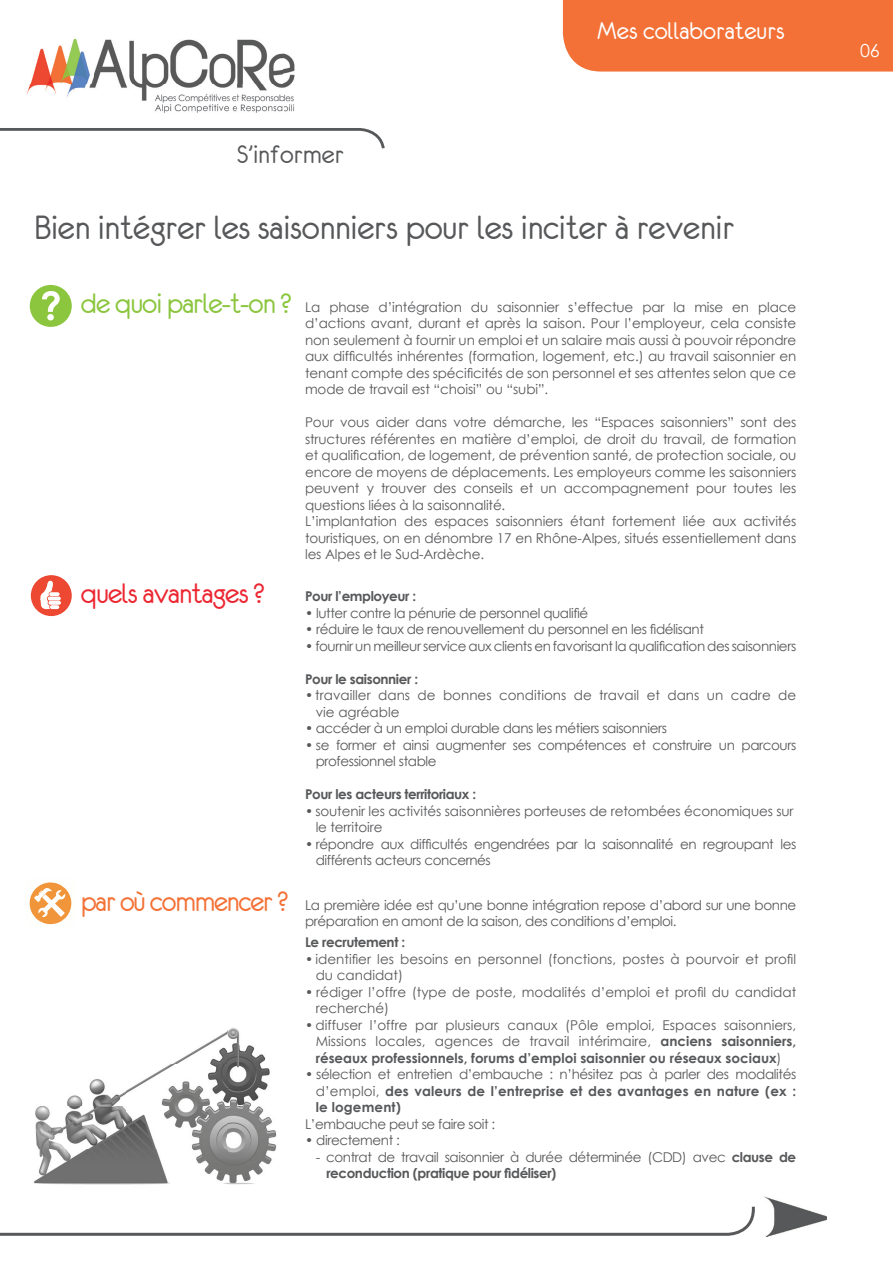
<style>
.page{position:relative;width:893px;height:1263px;background:#fff}
.page>*{position:absolute;margin:0;border:0;box-sizing:border-box;transform-origin:0 0}
.t1{font:37.5px "Eurofurenceregular";letter-spacing:-.005em;color:#57585a}
.t2{font:31.5px "Eurofurenceregular";letter-spacing:-.03em;color:#8bc63e}
.t3{font:31.5px "Eurofurenceregular";letter-spacing:-.025em;color:#ec2631}
.t4{font:31.5px "Eurofurenceregular";letter-spacing:-.035em;color:#f37136}
.t5{font:28.35px "Eurofurenceregular";color:#57585a}
.t6{font:27px "Eurofurenceregular";color:#fff}
.t7{font:18px "Century Gothic";color:#fff}
.t8{font:13.5px/16.5px "Century Gothic";letter-spacing:-.01em;color:#57585a}
.t9{font:13.5px/16.5px "Century Gothic";letter-spacing:-.03em;color:#57585a}
.t10{font:700 13.5px "Century Gothic";letter-spacing:-.03em;color:#57585a}
.s1{font-weight:700}
</style>
<div class="page">
<div style="left:563px;top:0;width:330px;height:72px;background:#f37136"></div>
<div style="left:31px;top:575px;width:41px;height:41px;background:#ec4832;border-radius:50%"></div>
<svg style="left:40px;top:581px;width:21px;height:28px"></svg>
<div style="left:30px;top:285px;width:42px;height:42px;background:#8bc63e;border-radius:50%"></div>
<svg style="left:42px;top:291px;width:18px;height:29px"></svg>
<img style="left:34px;top:1028px;width:243px;height:157px">
<img style="left:764px;top:1196px;width:63px;height:40px">
<svg style="left:0;top:1206px;width:755px;height:30px"></svg>
<svg style="left:0;top:128px;width:385px;height:21px"></svg>
<img style="left:27px;top:38px;width:268px;height:75px">
<svg style="left:29px;top:882px;width:42px;height:42px"></svg>
<h3 class="t5" style="left:237px;top:140px;width:108px">S’informer</h3>
<h3 class="t6" style="left:597px;top:17px;width:189px">Mes collaborateurs</h3>
<h1 class="t1" style="left:34px;top:208px;width:702px">Bien intégrer les saisonniers pour les inciter à revenir</h1>
<h2 class="t2" style="left:81px;top:288px;width:212px">de quoi parle-t-on ?</h2>
<h2 class="t3" style="left:81px;top:577px;width:185px">quels avantages ?</h2>
<h2 class="t4" style="left:81px;top:885px;width:209px">par où commencer ?</h2>
<p class="t8" style="left:305px;top:298px;width:493px;text-align:justify">La phase d’intégration du saisonnier s’effectue par la mise en place d’actions avant, durant et après la saison. Pour l’employeur, cela consiste non seulement à fournir un emploi et un salaire mais aussi à pouvoir répondre aux difficultés inhérentes (formation, logement, etc.) au travail saisonnier en tenant compte des spécificités de son personnel et ses attentes selon que ce mode de travail est “choisi” ou “subi”.</p>
<p class="t8" style="left:305px;top:414px;width:493px">Pour vous aider dans votre démarche, les “Espaces saisonniers” sont des structures référentes en matière d’emploi, de droit du travail, de formation et qualification, de logement, de prévention santé, de protection sociale, ou encore de moyens de déplacements. Les employeurs comme les saisonniers peuvent y trouver des conseils et un accompagnement pour toutes les questions liées à la saisonnalité.<br>L’implantation des espaces saisonniers étant fortement liée aux activités touristiques, on en dénombre 17 en Rhône-Alpes, situés essentiellement dans les Alpes et le Sud-Ardèche.</p>
<p class="t10" style="left:305px;top:586px;width:113px">Pour l’employeur :</p>
<p class="t9" style="left:305px;top:604px;width:285px">• lutter contre la pénurie de personnel qualifié</p>
<p class="t9" style="left:305px;top:621px;width:400px">• réduire le taux de renouvellement du personnel en les fidélisant</p>
<p class="t9" style="left:305px;top:637px;width:493px">• fournir un meilleur service aux clients en favorisant la qualification des saisonniers</p>
<p class="t10" style="left:305px;top:668px;width:114px">Pour le saisonnier :</p>
<p class="t8" style="left:316px;top:687px;width:482px;text-indent:-11px">• travailler dans de bonnes conditions de travail et dans un cadre de vie agréable</p>
<p class="t9" style="left:305px;top:720px;width:363px">• accéder à un emploi durable dans les métiers saisonniers</p>
<p class="t9" style="left:316px;top:736px;width:482px;text-indent:-11px">• se former et ainsi augmenter ses compétences et construire un parcours professionnel stable</p>
<p class="t10" style="left:305px;top:784px;width:173px">Pour les acteurs territoriaux :</p>
<p class="t8" style="left:316px;top:802px;width:479px;text-indent:-11px">• soutenir les activités saisonnières porteuses de retombées économiques sur le territoire</p>
<p class="t9" style="left:316px;top:835px;width:482px;text-indent:-11px">• répondre aux difficultés engendrées par la saisonnalité en regroupant les différents acteurs concernés</p>
<p class="t9" style="left:305px;top:897px;width:493px">La première idée est qu’une bonne intégration repose d’abord sur une bonne préparation en amont de la saison, des conditions d’emploi.</p>
<p class="t10" style="left:305px;top:932px;width:102px">Le recrutement :</p>
<p class="t8" style="left:316px;top:950px;width:482px;text-indent:-11px">• identifier les besoins en personnel (fonctions, postes à pourvoir et profil du candidat)</p>
<p class="t8" style="left:316px;top:983px;width:482px;text-indent:-11px">• rédiger l’offre (type de poste, modalités d’emploi et profil du candidat recherché)</p>
<p class="t8" style="left:316px;top:1016px;width:482px;text-align:justify;text-indent:-11px">• diffuser l’offre par plusieurs canaux (Pôle emploi, Espaces saisonniers, Missions locales, agences de travail intérimaire, <span class="s1">anciens saisonniers, réseaux professionnels, forums d’emploi saisonnier ou réseaux sociaux</span>)</p>
<p class="t8" style="left:316px;top:1066px;width:482px;text-align:justify;text-indent:-11px">• sélection et entretien d’embauche : n’hésitez pas à parler des modalités d’emploi, <span class="s1">des valeurs de l’entreprise et des avantages en nature (ex : le logement)</span></p>
<p class="t9" style="left:305px;top:1115px;width:192px">L’embauche peut se faire soit :</p>
<p class="t9" style="left:305px;top:1132px;width:96px">• directement :</p>
<p class="t9" style="left:326px;top:1148px;width:471px;text-indent:-11px">- contrat de travail saisonnier à durée déterminée (CDD) avec <span class="s1">clause de reconduction (pratique pour fidéliser)</span></p>
<h3 class="t7" style="left:860px;top:38px;width:21px">06</h3>
</div>
